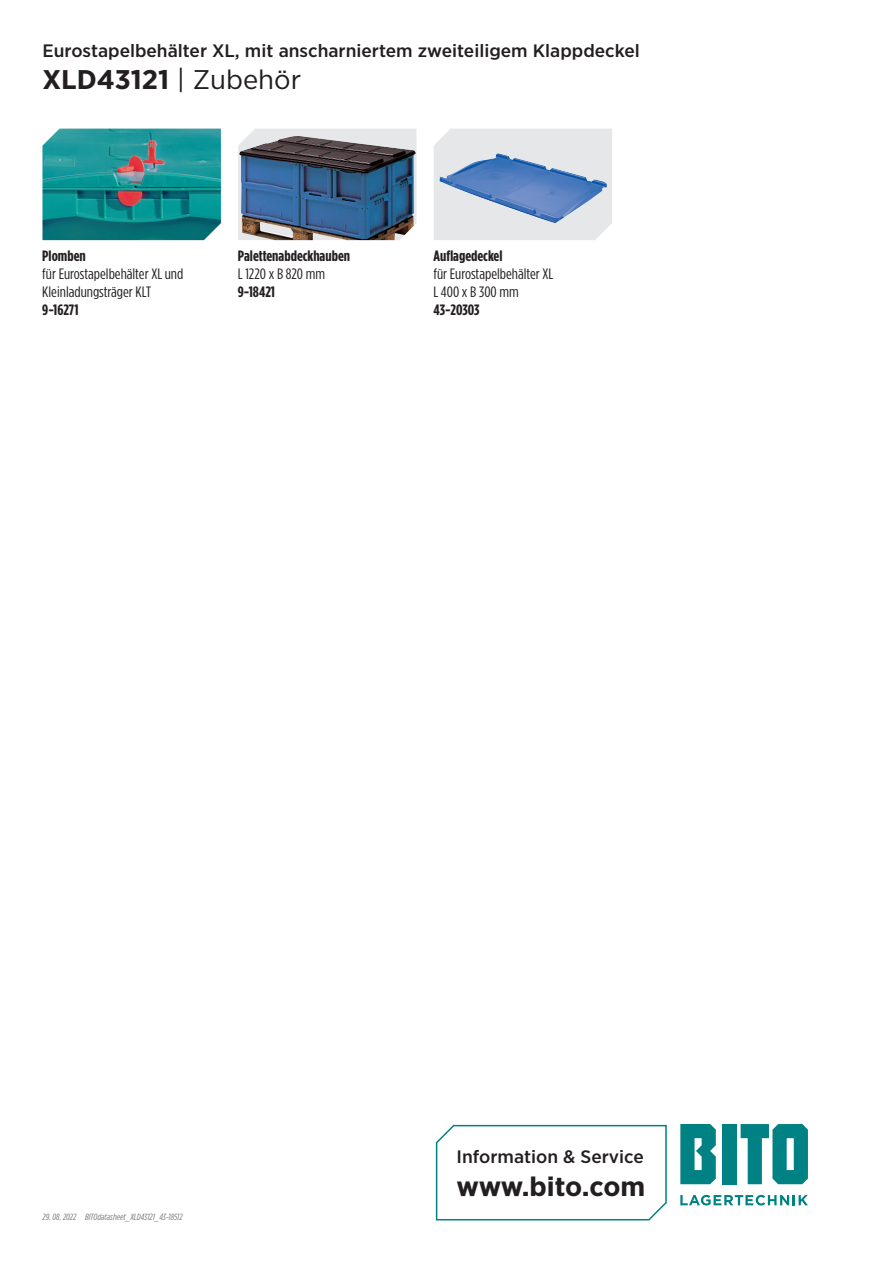
<style>
.page{position:relative;width:893px;height:1263px;background:#fff}
.page>*{position:absolute;margin:0;border:0;box-sizing:border-box;transform-origin:0 0}
.t1{font:700 27px "Gotham Narrow";color:#231f20;scale:1.1 1}
.t2{font:500 18px "Gotham Narrow";color:#231f20;scale:1.1 1}
.t3{font:15px/18px "Gotham Condensed";color:#231f20;scale:1.1 1}
.t4{font:700 15px "Gotham Condensed";color:#231f20;scale:1.1 1}
.t5{font:italic 9px "Gotham Condensed";color:#76787b;scale:1.1 1}
.s1{font-weight:400}
</style>
<div class="page">
<svg style="left:680px;top:1195px;width:128px;height:10px"></svg>
<div style="left:723px;top:1124px;width:14px;height:60px;background:#008183"></div>
<svg style="left:680px;top:1124px;width:36px;height:60px;background:#229193"></svg>
<svg style="left:741px;top:1124px;width:67px;height:60px"></svg>
<svg style="left:435px;top:1124px;width:232px;height:97px"></svg>
<div style="left:434px;top:129px;width:178px;height:111px;background:#e6e7e9"></div>
<img style="left:440px;top:153px;width:167px;height:70px">
<svg style="left:238px;top:129px;width:178px;height:111px"></svg>
<img style="left:239px;top:136px;width:177px;height:104px">
<img style="left:43px;top:129px;width:178px;height:111px">
<p class="t2" style="left:43px;top:39px;width:544px">Eurostapelbehälter XL, mit anscharniertem zweiteiligem Klappdeckel</p>
<h1 class="t1" style="left:43px;top:62px;width:237px">XLD43121 <span class="s1">| Zubehör</span></h1>
<p class="t4" style="left:42px;top:247px;width:41px">Plomben</p>
<p class="t3" style="left:42px;top:264px;width:130px">für Eurostapelbehälter XL und<br>Kleinladungsträger KLT</p>
<p class="t4" style="left:42px;top:301px;width:34px">9-16271</p>
<p class="t4" style="left:238px;top:247px;width:103px">Palettenabdeckhauben</p>
<p class="t3" style="left:238px;top:264px;width:81px">L 1220 x B 820 mm</p>
<p class="t4" style="left:238px;top:283px;width:35px">9-18421</p>
<p class="t4" style="left:433px;top:247px;width:64px">Auflagedeckel</p>
<p class="t3" style="left:433px;top:264px;width:110px">für Eurostapelbehälter XL<br>L 400 x B 300 mm</p>
<p class="t4" style="left:433px;top:301px;width:43px">43-20303</p>
<p class="t5" style="left:43px;top:1212px;width:32px">29. 08. 2022</p>
<p class="t5" style="left:85px;top:1212px;width:90px">BITOdatasheet_XLD43121_43-18512</p>
<p class="t2" style="left:457px;top:1145px;width:172px">Information &amp; Service</p>
<h1 class="t1" style="left:457px;top:1169px;width:173px">www.bito.com</h1>
</div>
